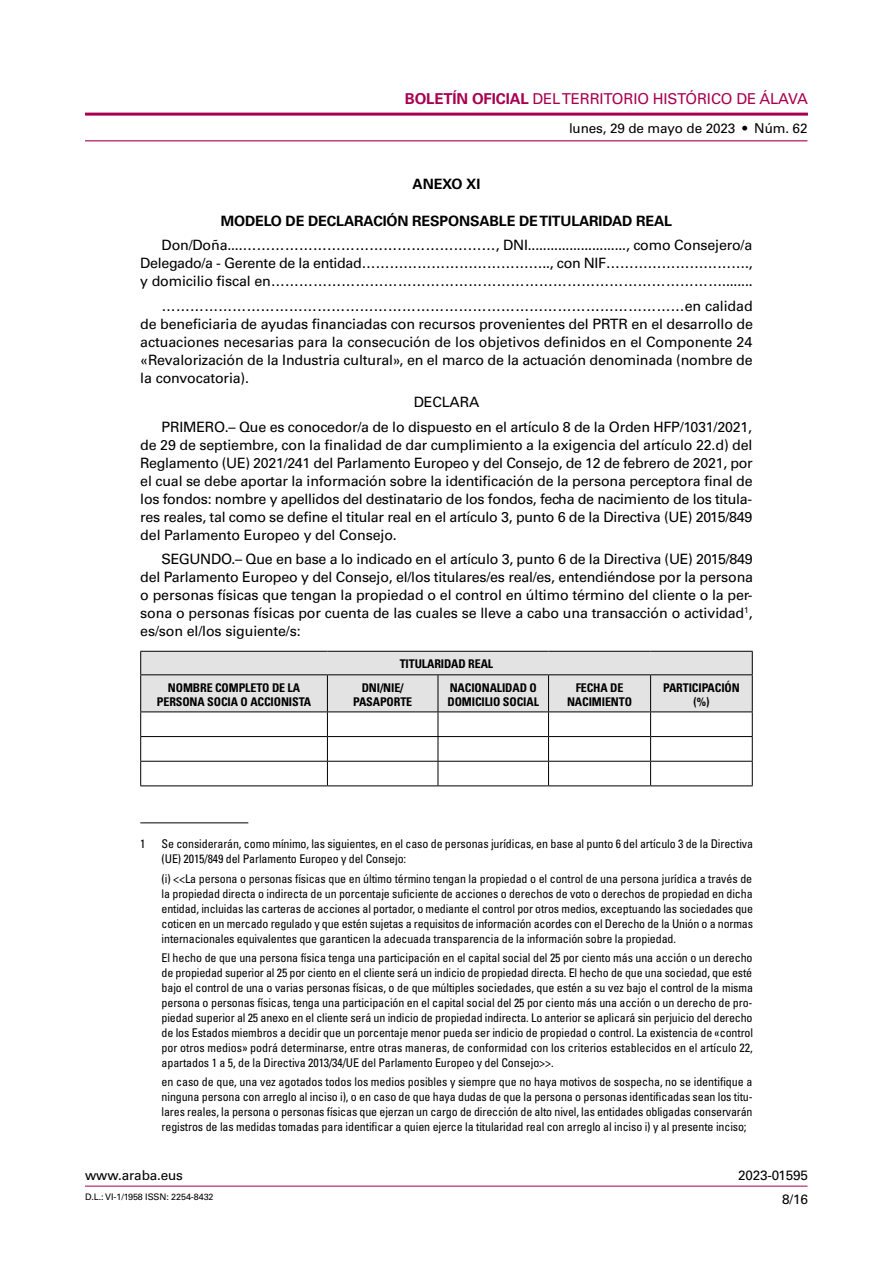
<style>
.page{position:relative;width:893px;height:1263px;background:#fff}
.page>*{position:absolute;margin:0;border:0;box-sizing:border-box;transform-origin:0 0}
.t1{font:15px "Univers LT Std";letter-spacing:-.01em;color:#a80050}
.t2{font:14.25px/18px "Univers LT Std";letter-spacing:-.01em;color:#000;text-align:justify}
.t3{font:700 14.25px "Univers LT Std";letter-spacing:-.01em;color:#000}
.t4{font:13.5px "Univers LT Std";letter-spacing:-.01em;color:#000}
.t5{font:condensed 12px/15px "Univers LT Std";letter-spacing:-.01em;color:#000;text-align:justify}
.t6{font:700 condensed 12px/13.5px "Univers LT Std";letter-spacing:-.01em;color:#000;text-align:center}
.t7{font:9px "Univers LT Std";letter-spacing:-.01em;color:#000}
.s1{font-weight:700}
</style>
<div class="page">
<hr style="left:85px;top:1186px;width:722px;height:1px;background:#a80050">
<hr style="left:85px;top:113px;width:723px;height:3px;background:#a80050">
<hr style="left:85px;top:140px;width:722px;height:1px;background:#a80050">
<svg style="left:140px;top:651px;width:613px;height:134px"></svg>
<hr style="left:140px;top:785px;width:187px;height:1px;background:#000">
<hr style="left:327px;top:785px;width:111px;height:1px;background:#000">
<hr style="left:438px;top:785px;width:111px;height:1px;background:#000">
<hr style="left:549px;top:785px;width:102px;height:1px;background:#000">
<hr style="left:651px;top:785px;width:102px;height:1px;background:#000">
<hr style="left:140px;top:822px;width:108px;height:1px;background:#000">
<p class="t1" style="left:405px;top:90px;width:404px"><span class="s1">BOLETÍN OFICIAL</span> DEL TERRITORIO HISTÓRICO DE ÁLAVA</p>
<p class="t4" style="left:569px;top:121px;width:240px">lunes, 29 de mayo de 2023 • Núm. 62</p>
<p class="t3" style="left:413px;top:176px;width:69px">ANEXO XI</p>
<p class="t3" style="left:221px;top:213px;width:453px">MODELO DE DECLARACIÓN RESPONSABLE DE TITULARIDAD REAL</p>
<p class="t2" style="left:140px;top:236px;width:614px;text-indent:21px">Don/Doña....………………………………………………, DNI.........................., como Consejero/a Delegado/a - Gerente de la entidad………………………………….., con NIF…………………………., y domicilio fiscal en……………………………………………………………………………………........</p>
<p class="t2" style="left:140px;top:297px;width:614px;text-indent:21px">…………………………………………………………………………………………………en calidad de beneficiaria de ayudas financiadas con recursos provenientes del PRTR en el desarrollo de actuaciones necesarias para la consecución de los objetivos definidos en el Componente 24 «Revalorización de la Industria cultural», en el marco de la actuación denominada (nombre de la convocatoria).</p>
<p class="t2" style="left:162px;top:390px;width:592px;line-height:24.5px;text-indent:252px">DECLARA<br>PRIMERO.– Que es conocedor/a de lo dispuesto en el artículo 8 de la Orden HFP/1031/2021,</p>
<p class="t2" style="left:140px;top:436px;width:614px">de 29 de septiembre, con la finalidad de dar cumplimiento a la exigencia del artículo 22.d) del Reglamento (UE) 2021/241 del Parlamento Europeo y del Consejo, de 12 de febrero de 2021, por el cual se debe aportar la información sobre la identificación de la persona perceptora final de los fondos: nombre y apellidos del destinatario de los fondos, fecha de nacimiento de los titula&shy;res reales, tal como se define el titular real en el artículo 3, punto 6 de la Directiva (UE) 2015/849 del Parlamento Europeo y del Consejo.</p>
<p class="t2" style="left:140px;top:550px;width:614px;text-indent:21px">SEGUNDO.– Que en base a lo indicado en el artículo 3, punto 6 de la Directiva (UE) 2015/849 del Parlamento Europeo y del Consejo, el/los titulares/es real/es, entendiéndose por la persona o personas físicas que tengan la propiedad o el control en último término del cliente o la per&shy;sona o personas físicas por cuenta de las cuales se lleve a cabo una transacción o actividad<sup>1</sup>, es/son el/los siguiente/s:<sup>5</sup></p>
<p class="t6" style="left:400px;top:657px;width:95px">TITULARIDAD REAL</p>
<p class="t6" style="left:157px;top:681px;width:156px">NOMBRE COMPLETO DE LA<br>PERSONA SOCIA O ACCIONISTA</p>
<p class="t6" style="left:353px;top:681px;width:61px">DNI/NIE/<br>PASAPORTE</p>
<p class="t6" style="left:447px;top:681px;width:93px;text-align:left">NACIONALIDAD O<br>DOMICILIO SOCIAL</p>
<p class="t6" style="left:567px;top:681px;width:66px">FECHA DE<br>NACIMIENTO</p>
<p class="t6" style="left:663px;top:681px;width:78px">PARTICIPACIÓN (%)</p>
<p class="t5" style="left:140px;top:836px;width:7px">1</p>
<p class="t5" style="left:162px;top:836px;width:593px">Se considerarán, como mínimo, las siguientes, en el caso de personas jurídicas, en base al punto 6 del artículo 3 de la Directiva (UE) 2015/849 del Parlamento Europeo y del Consejo:</p>
<p class="t5" style="left:162px;top:871px;width:593px">(i) &lt;&lt;La persona o personas físicas que en último término tengan la propiedad o el control de una persona jurídica a través de la propiedad directa o indirecta de un porcentaje suficiente de acciones o derechos de voto o derechos de propiedad en dicha entidad, incluidas las carteras de acciones al portador, o mediante el control por otros medios, exceptuando las sociedades que coticen en un mercado regulado y que estén sujetas a requisitos de información acordes con el Derecho de la Unión o a normas internacionales equivalentes que garanticen la adecuada transparencia de la información sobre la propiedad.</p>
<p class="t5" style="left:162px;top:950px;width:593px">El hecho de que una persona física tenga una participación en el capital social del 25 por ciento más una acción o un derecho de propiedad superior al 25 por ciento en el cliente será un indicio de propiedad directa. El hecho de que una sociedad, que esté bajo el control de una o varias personas físicas, o de que múltiples sociedades, que estén a su vez bajo el control de la misma persona o personas físicas, tenga una participación en el capital social del 25 por ciento más una acción o un derecho de pro&shy;piedad superior al 25 anexo en el cliente será un indicio de propiedad indirecta. Lo anterior se aplicará sin perjuicio del derecho de los Estados miembros a decidir que un porcentaje menor pueda ser indicio de propiedad o control. La existencia de «control por otros medios» podrá determinarse, entre otras maneras, de conformidad con los criterios establecidos en el artículo 22, apartados 1 a 5, de la Directiva 2013/34/UE del Parlamento Europeo y del Consejo&gt;&gt;.</p>
<p class="t5" style="left:162px;top:1074px;width:593px">en caso de que, una vez agotados todos los medios posibles y siempre que no haya motivos de sospecha, no se identifique a ninguna persona con arreglo al inciso i), o en caso de que haya dudas de que la persona o personas identificadas sean los titu&shy;lares reales, la persona o personas físicas que ejerzan un cargo de dirección de alto nivel, las entidades obligadas conservarán registros de las medidas tomadas para identificar a quien ejerce la titularidad real con arreglo al inciso i) y al presente inciso;</p>
<p class="t4" style="left:85px;top:1167px;width:99px">www.araba.eus</p>
<p class="t7" style="left:85px;top:1192px;width:130px">D.L.: VI-1/1958 ISSN: 2254-8432</p>
<p class="t4" style="left:738px;top:1167px;width:71px">2023-01595</p>
<p class="t4" style="left:782px;top:1191px;width:27px">8/16</p>
</div>
